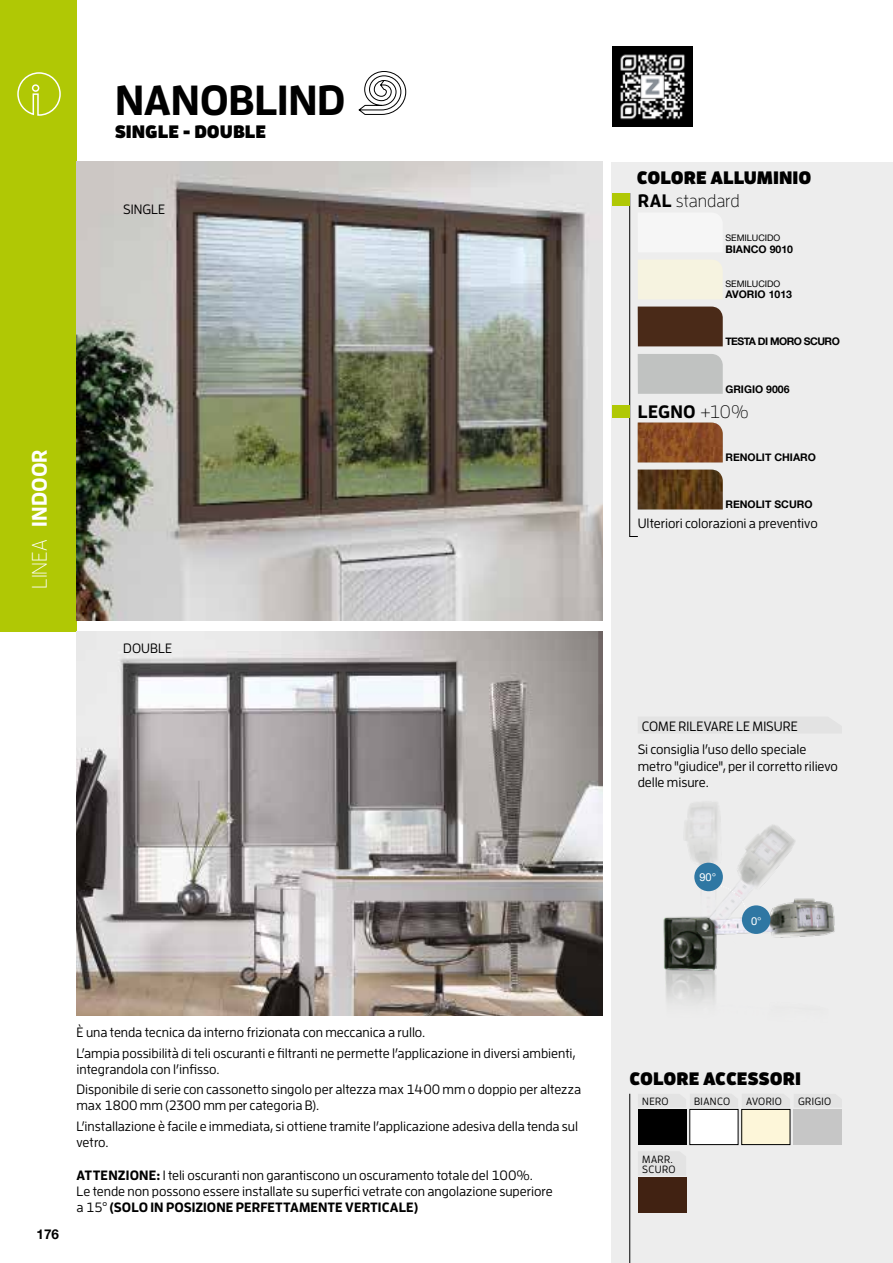
<style>
.page{position:relative;width:893px;height:1263px;background:#fff}
.page>*{position:absolute;margin:0;border:0;box-sizing:border-box;transform-origin:0 0}
.t1{font:700 42px "Enzo OT";letter-spacing:-.005em;color:#000}
.t2{font:700 21px "Enzo OT";color:#fff}
.t3{font:900 18px/23px "Enzo OT";color:#000}
.t4{font:700 18px "Enzo OT";letter-spacing:.015em;color:#000}
.t5{font:500 13.5px/16.2px "Enzo OT";letter-spacing:-.005em;color:#000}
.t6{font:700 13.5px "Helvetica Neue";color:#000}
.t7{font:11.1px "Helvetica Neue";color:#fff}
.t8{font:700 10.5px "Helvetica Neue";color:#000}
.t9{font:500 10.5px/9.6px "Enzo OT";letter-spacing:.04em;color:#000}
.t10{font:700 10.5px "Helvetica Neue";letter-spacing:-.05em;color:#000}
.t11{font:9px "Helvetica Neue";color:#000}
.s1{font-weight:300}
.s2{font-weight:700}
</style>
<div class="page">
<div style="left:0;top:0;width:77px;height:631px;background:#b0c805"></div>
<svg style="left:17px;top:72px;width:44px;height:44px"></svg>
<div style="left:611px;top:162px;width:282px;height:1101px;background:#ededed"></div>
<img style="left:77px;top:162px;width:526px;height:459px">
<img style="left:77px;top:631px;width:526px;height:385px">
<img style="left:663px;top:916px;width:54px;height:87px">
<img style="left:689px;top:801px;width:146px;height:152px">
<img style="left:612px;top:46px;width:81px;height:81px">
<svg style="left:629px;top:193px;width:94px;height:344px"></svg>
<img style="left:638px;top:470px;width:85px;height:39px">
<div style="left:612px;top:405px;width:17px;height:13px;background:#b0c805"></div>
<div style="left:612px;top:193px;width:17px;height:13px;background:#b0c805"></div>
<svg style="left:358px;top:71px;width:48px;height:44px"></svg>
<svg style="left:629px;top:1093px;width:165px;height:170px"></svg>
<div style="left:794px;top:1109px;width:48px;height:36px;background:#c6c6c6"></div>
<h1 class="t1" style="left:115px;top:74px;width:232px">NANOBLIND</h1>
<h3 class="t3" style="left:115px;top:119px;width:153px">SINGLE - DOUBLE</h3>
<p class="t5" style="left:123px;top:201px;width:44px">SINGLE</p>
<h2 class="t2" style="left:26px;top:589px;width:141px;rotate:-90deg"><span class="s1">LINEA</span> INDOOR</h2>
<p class="t5" style="left:123px;top:639px;width:50px">DOUBLE</p>
<p class="t6" style="left:37px;top:1223px;width:24px">176</p>
<p class="t5" style="left:77px;top:1022px;width:500px;line-height:20.4px">È una tenda tecnica da interno frizionata con meccanica a rullo.<br>L’ampia possibilità di teli oscuranti e filtranti ne permette l’applicazione in diversi ambienti,</p>
<p class="t5" style="left:77px;top:1058px;width:506px;line-height:20.4px">integrandola con l’infisso.<br>Disponibile di serie con cassonetto singolo per altezza max 1400 mm o doppio per altezza</p>
<p class="t5" style="left:77px;top:1095px;width:503px;line-height:20.4px">max 1800 mm (2300 mm per categoria B).<br>L’installazione è facile e immediata, si ottiene tramite l’applicazione adesiva della tenda sul</p>
<p class="t5" style="left:77px;top:1134px;width:34px">vetro.</p>
<p class="t5" style="left:77px;top:1166px;width:478px"><span class="s2">ATTENZIONE:</span> I teli oscuranti non garantiscono un oscuramento totale del 100%.<br>Le tende non possono essere installate su superfici vetrate con angolazione superiore a 15° <span class="s2">(SOLO IN POSIZIONE PERFETTAMENTE VERTICALE)</span></p>
<h3 class="t3" style="left:651px;top:164px;width:176px">COLORE ALLUMINIO</h3>
<h3 class="t3" style="left:637px;top:165px;width:176px">COLORE ALLUMINIO<br><span class="s2">RAL</span> <span class="s1">standard</span></h3>
<p class="t11" style="left:725px;top:232px;width:57px">SEMILUCIDO</p>
<p class="t8" style="left:725px;top:241px;width:69px">BIANCO 9010</p>
<p class="t11" style="left:725px;top:277px;width:57px">SEMILUCIDO</p>
<p class="t8" style="left:725px;top:286px;width:68px">AVORIO 1013</p>
<p class="t10" style="left:725px;top:333px;width:116px">TESTA DI MORO SCURO</p>
<p class="t8" style="left:725px;top:380px;width:66px">GRIGIO 9006</p>
<h3 class="t4" style="left:638px;top:400px;width:112px">LEGNO <span class="s1">+10%</span></h3>
<p class="t8" style="left:725px;top:449px;width:92px">RENOLIT CHIARO</p>
<p class="t8" style="left:725px;top:496px;width:89px">RENOLIT SCURO</p>
<p class="t5" style="left:638px;top:515px;width:182px">Ulteriori colorazioni a preventivo</p>
<p class="t5" style="left:642px;top:718px;width:157px">COME RILEVARE LE MISURE</p>
<p class="t5" style="left:638px;top:741px;width:202px">Si consiglia l’uso dello speciale metro "giudice", per il corretto rilievo delle misure.</p>
<p class="t7" style="left:699px;top:869px;width:18px">90°</p>
<p class="t7" style="left:751px;top:913px;width:12px">0°</p>
<h3 class="t3" style="left:629px;top:1067px;width:173px">COLORE ACCESSORI</h3>
<p class="t9" style="left:642px;top:1096px;width:28px">NERO</p>
<p class="t9" style="left:694px;top:1096px;width:37px">BIANCO</p>
<p class="t9" style="left:746px;top:1096px;width:37px">AVORIO</p>
<p class="t9" style="left:798px;top:1096px;width:35px">GRIGIO</p>
<p class="t9" style="left:642px;top:1154px;width:35px">MARR.<br>SCURO</p>
</div>
